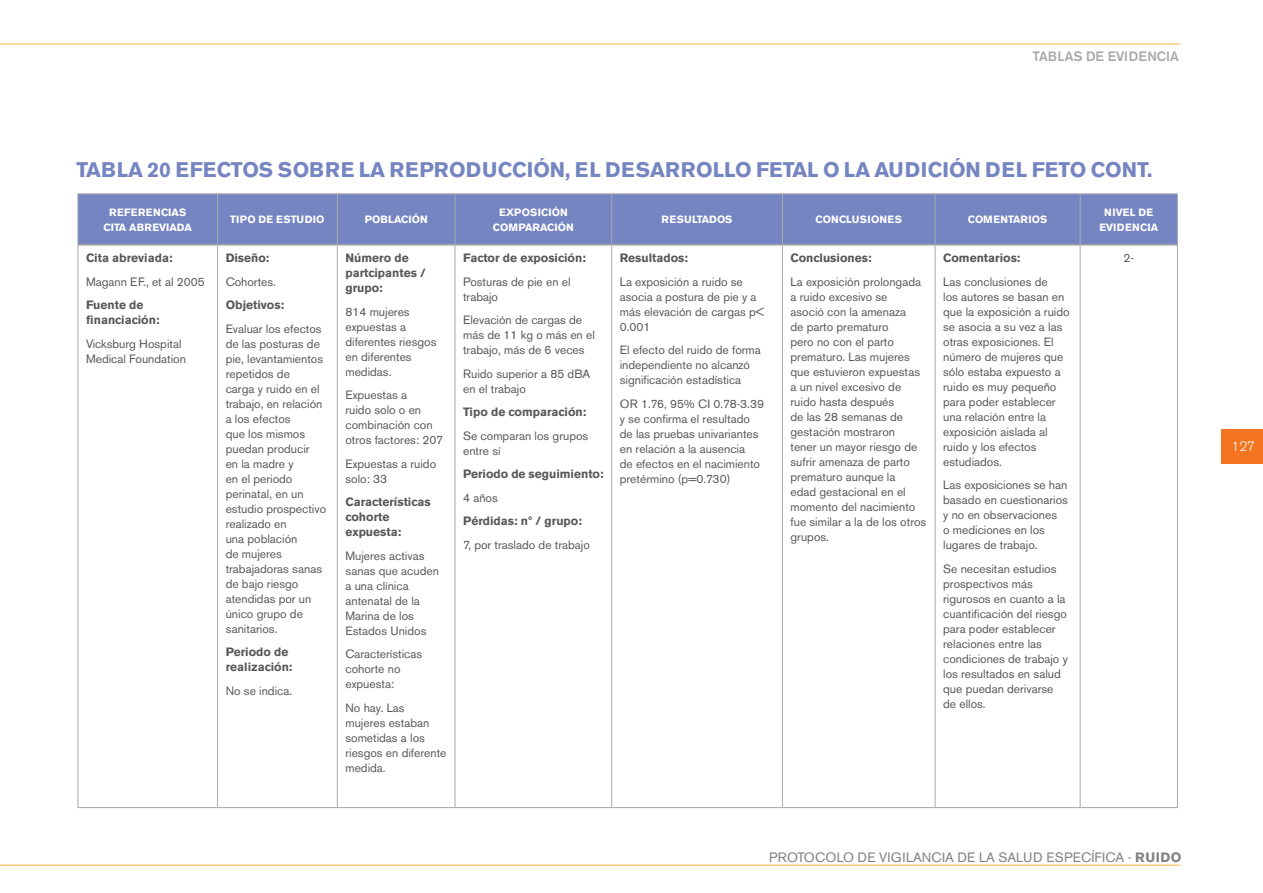
<style>
.page{position:relative;width:1263px;height:893px;background:#fff}
.page>*{position:absolute;margin:0;border:0;box-sizing:border-box;transform-origin:0 0}
.SUBTITULO_-_MORADO{font:700 21px "Akzidenz Grotesk BE";color:#7585c1}
.t1{font:13.5px "Akzidenz Grotesk BE";letter-spacing:.02em;color:#808285}
.t2{font:500 13.5px "Akzidenz Grotesk BE";color:#a8a9ad}
.t3{font:300 13.5px "Akzidenz Grotesk BE";color:#fff}
.CUERPO_TEXTO_TABLA_L{font:12px/15px "Akzidenz Grotesk BE";color:#57585a}
.CUERPO_TEXTO_TABLA_L-2{font:700 12px/15px "Akzidenz Grotesk BE";color:#57585a}
.t4{font:700 10.5px/15px "Akzidenz Grotesk BE";color:#fff;text-align:center}
.t5{font:700 10.5px/15px "Akzidenz Grotesk BE";letter-spacing:.02em;color:#fff;text-align:center}
.t6{font:700 10.5px "Akzidenz Grotesk BE";letter-spacing:.03em;color:#fff}
.s1{font-weight:700}
</style>
<div class="page">
<hr style="left:0;top:865px;width:1180px;height:1px;background:#fdc056">
<div style="left:1221px;top:429px;width:42px;height:35px;background:#f47321"></div>
<hr style="left:0;top:43px;width:1180px;height:2px;background:#fdc056">
<div style="left:79px;top:194px;width:1098px;height:50px;background:#7585c1"></div>
<hr style="left:217px;top:194px;width:1px;height:50px;background:#a8a9ad">
<hr style="left:337px;top:194px;width:1px;height:50px;background:#a8a9ad">
<hr style="left:455px;top:194px;width:1px;height:50px;background:#a8a9ad">
<hr style="left:611px;top:194px;width:1px;height:50px;background:#a8a9ad">
<hr style="left:782px;top:194px;width:1px;height:50px;background:#a8a9ad">
<hr style="left:935px;top:194px;width:1px;height:50px;background:#a8a9ad">
<hr style="left:1080px;top:194px;width:1px;height:50px;background:#a8a9ad">
<hr style="left:78px;top:193px;width:140px;height:1px;background:#a8a9ad">
<hr style="left:78px;top:194px;width:1px;height:51px;background:#a8a9ad">
<hr style="left:218px;top:193px;width:119px;height:1px;background:#a8a9ad">
<hr style="left:337px;top:193px;width:118px;height:1px;background:#a8a9ad">
<hr style="left:455px;top:193px;width:157px;height:1px;background:#a8a9ad">
<hr style="left:612px;top:193px;width:170px;height:1px;background:#a8a9ad">
<hr style="left:782px;top:193px;width:153px;height:1px;background:#a8a9ad">
<hr style="left:935px;top:193px;width:145px;height:1px;background:#a8a9ad">
<hr style="left:1080px;top:193px;width:98px;height:1px;background:#a8a9ad">
<hr style="left:1177px;top:194px;width:1px;height:51px;background:#a8a9ad">
<hr style="left:78px;top:244px;width:140px;height:2px;background:#a8a9ad">
<hr style="left:218px;top:244px;width:119px;height:2px;background:#a8a9ad">
<hr style="left:337px;top:244px;width:118px;height:2px;background:#a8a9ad">
<hr style="left:455px;top:244px;width:157px;height:2px;background:#a8a9ad">
<hr style="left:612px;top:244px;width:170px;height:2px;background:#a8a9ad">
<hr style="left:782px;top:244px;width:153px;height:2px;background:#a8a9ad">
<hr style="left:935px;top:244px;width:145px;height:2px;background:#a8a9ad">
<hr style="left:1080px;top:244px;width:97px;height:2px;background:#a8a9ad">
<hr style="left:78px;top:245px;width:1px;height:562px;background:#a8a9ad">
<hr style="left:217px;top:246px;width:1px;height:561px;background:#a8a9ad">
<hr style="left:337px;top:246px;width:1px;height:561px;background:#a8a9ad">
<hr style="left:455px;top:246px;width:1px;height:561px;background:#a8a9ad">
<hr style="left:611px;top:246px;width:1px;height:561px;background:#a8a9ad">
<hr style="left:782px;top:246px;width:1px;height:561px;background:#a8a9ad">
<hr style="left:935px;top:246px;width:1px;height:561px;background:#a8a9ad">
<hr style="left:1080px;top:246px;width:1px;height:561px;background:#a8a9ad">
<hr style="left:1177px;top:245px;width:1px;height:562px;background:#a8a9ad">
<hr style="left:78px;top:807px;width:140px;height:1px;background:#a8a9ad">
<hr style="left:218px;top:807px;width:119px;height:1px;background:#a8a9ad">
<hr style="left:337px;top:807px;width:118px;height:1px;background:#a8a9ad">
<hr style="left:455px;top:807px;width:157px;height:1px;background:#a8a9ad">
<hr style="left:612px;top:807px;width:170px;height:1px;background:#a8a9ad">
<hr style="left:782px;top:807px;width:153px;height:1px;background:#a8a9ad">
<hr style="left:935px;top:807px;width:145px;height:1px;background:#a8a9ad">
<hr style="left:1080px;top:807px;width:98px;height:1px;background:#a8a9ad">
<p class="t2" style="left:1032px;top:48px;width:148px">TABLAS DE EVIDENCIA</p>
<p class="SUBTITULO_-_MORADO" style="left:77px;top:158px;width:1077px">TABLA 20 EFECTOS SOBRE LA REPRODUCCIÓN, EL DESARROLLO FETAL O LA AUDICIÓN DEL FETO CONT.</p>
<p class="t6" style="left:109px;top:206px;width:79px">REFERENCIAS</p>
<p class="t4" style="left:104px;top:220px;width:90px">CITA ABREVIADA</p>
<p class="CUERPO_TEXTO_TABLA_L-2" style="left:86px;top:251px;width:88px">Cita abreviada:</p>
<p class="CUERPO_TEXTO_TABLA_L" style="left:86px;top:274px;width:120px">Magann EF., et al 2005</p>
<p class="CUERPO_TEXTO_TABLA_L-2" style="left:86px;top:298px;width:75px">Fuente de financiación:</p>
<p class="CUERPO_TEXTO_TABLA_L" style="left:86px;top:336px;width:102px">Vicksburg Hospital<br>Medical Foundation</p>
<p class="t6" style="left:230px;top:214px;width:96px">TIPO DE ESTUDIO</p>
<p class="t4" style="left:365px;top:212px;width:65px">POBLACIÓN</p>
<p class="t4" style="left:493px;top:205px;width:82px">EXPOSICIÓN<br>COMPARACIÓN</p>
<p class="t5" style="left:662px;top:212px;width:72px">RESULTADOS</p>
<p class="t5" style="left:816px;top:212px;width:88px">CONCLUSIONES</p>
<p class="t4" style="left:968px;top:212px;width:81px">COMENTARIOS</p>
<p class="t5" style="left:1099px;top:205px;width:60px">NIVEL DE<br>EVIDENCIA</p>
<p class="CUERPO_TEXTO_TABLA_L-2" style="left:226px;top:251px;width:45px">Diseño:</p>
<p class="CUERPO_TEXTO_TABLA_L" style="left:226px;top:274px;width:52px">Cohortes.</p>
<p class="CUERPO_TEXTO_TABLA_L-2" style="left:226px;top:298px;width:60px">Objetivos:</p>
<p class="CUERPO_TEXTO_TABLA_L" style="left:226px;top:321px;width:102px">Evaluar los efectos de las posturas de pie, levantamientos repetidos de<br>carga y ruido en el trabajo, en relación a los efectos<br>que los mismos puedan producir<br>en la madre y<br>en el periodo perinatal, en un estudio prospectivo realizado en<br>una población<br>de mujeres trabajadoras sanas de bajo riesgo atendidas por un único grupo de sanitarios.</p>
<p class="CUERPO_TEXTO_TABLA_L-2" style="left:226px;top:645px;width:68px">Periodo de realización:</p>
<p class="CUERPO_TEXTO_TABLA_L" style="left:226px;top:683px;width:68px">No se indica.</p>
<p class="CUERPO_TEXTO_TABLA_L-2" style="left:345px;top:251px;width:82px">Número de partcipantes / grupo:</p>
<p class="CUERPO_TEXTO_TABLA_L" style="left:345px;top:304px;width:93px">814 mujeres expuestas a diferentes riesgos en diferentes medidas.</p>
<p class="CUERPO_TEXTO_TABLA_L" style="left:345px;top:388px;width:99px">Expuestas a<br>ruido solo o en combinación con otros factores: 207</p>
<p class="CUERPO_TEXTO_TABLA_L" style="left:345px;top:456px;width:92px">Expuestas a ruido solo: 33</p>
<p class="CUERPO_TEXTO_TABLA_L-2" style="left:345px;top:495px;width:87px">Características cohorte expuesta:</p>
<p class="CUERPO_TEXTO_TABLA_L" style="left:345px;top:548px;width:95px">Mujeres activas sanas que acuden a una clínica antenatal de la<br>Marina de los<br>Estados Unidos</p>
<p class="CUERPO_TEXTO_TABLA_L" style="left:345px;top:647px;width:78px">Características cohorte no expuesta:</p>
<p class="CUERPO_TEXTO_TABLA_L" style="left:345px;top:700px;width:103px">No hay. Las mujeres estaban sometidas a los riesgos en diferente medida.</p>
<p class="CUERPO_TEXTO_TABLA_L-2" style="left:463px;top:251px;width:124px">Factor de exposición:</p>
<p class="CUERPO_TEXTO_TABLA_L" style="left:463px;top:274px;width:109px">Posturas de pie en el trabajo</p>
<p class="CUERPO_TEXTO_TABLA_L" style="left:463px;top:313px;width:133px">Elevación de cargas de más de 11 kg o más en el trabajo, más de 6 veces</p>
<p class="CUERPO_TEXTO_TABLA_L" style="left:463px;top:366px;width:129px">Ruido superior a 85 dBA en el trabajo</p>
<p class="CUERPO_TEXTO_TABLA_L-2" style="left:463px;top:405px;width:125px">Tipo de comparación:</p>
<p class="CUERPO_TEXTO_TABLA_L" style="left:463px;top:428px;width:127px">Se comparan los grupos entre sí</p>
<p class="CUERPO_TEXTO_TABLA_L-2" style="left:463px;top:467px;width:142px">Periodo de seguimiento:</p>
<p class="CUERPO_TEXTO_TABLA_L" style="left:463px;top:490px;width:36px">4 años</p>
<p class="CUERPO_TEXTO_TABLA_L-2" style="left:463px;top:514px;width:120px">Pérdidas: nº / grupo:</p>
<p class="CUERPO_TEXTO_TABLA_L" style="left:463px;top:537px;width:128px">7, por traslado de trabajo</p>
<p class="CUERPO_TEXTO_TABLA_L-2" style="left:620px;top:251px;width:70px">Resultados:</p>
<p class="CUERPO_TEXTO_TABLA_L" style="left:620px;top:274px;width:145px">La exposición a ruido se asocia a postura de pie y a más elevación de cargas p&lt;<br>0.001</p>
<p class="CUERPO_TEXTO_TABLA_L" style="left:620px;top:343px;width:143px">El efecto del ruido de forma independiente no alcanzó significación estadística</p>
<p class="CUERPO_TEXTO_TABLA_L" style="left:620px;top:396px;width:146px">OR 1.76, 95% CI 0.78-3.39 y se confirma el resultado de las pruebas univariantes en relación a la ausencia<br>de efectos en el nacimiento pretérmino (p=0.730)</p>
<p class="CUERPO_TEXTO_TABLA_L-2" style="left:790px;top:251px;width:83px">Conclusiones:</p>
<p class="CUERPO_TEXTO_TABLA_L" style="left:790px;top:274px;width:137px">La exposición prolongada a ruido excesivo se<br>asoció con la amenaza<br>de parto prematuro<br>pero no con el parto prematuro. Las mujeres que estuvieron expuestas a un nivel excesivo de ruido hasta después<br>de las 28 semanas de gestación mostraron<br>tener un mayor riesgo de sufrir amenaza de parto prematuro aunque la<br>edad gestacional en el momento del nacimiento fue similar a la de los otros grupos.</p>
<p class="CUERPO_TEXTO_TABLA_L-2" style="left:943px;top:251px;width:79px">Comentarios:</p>
<p class="CUERPO_TEXTO_TABLA_L" style="left:943px;top:274px;width:128px">Las conclusiones de<br>los autores se basan en que la exposición a ruido se asocia a su vez a las otras exposiciones. El número de mujeres que sólo estaba expuesto a ruido es muy pequeño para poder establecer una relación entre la exposición aislada al ruido y los efectos estudiados.</p>
<p class="CUERPO_TEXTO_TABLA_L" style="left:943px;top:478px;width:126px">Las exposiciones se han basado en cuestionarios y no en observaciones<br>o mediciones en los lugares de trabajo.</p>
<p class="CUERPO_TEXTO_TABLA_L" style="left:943px;top:561px;width:126px">Se necesitan estudios prospectivos más rigurosos en cuanto a la cuantificación del riesgo para poder establecer relaciones entre las condiciones de trabajo y los resultados en salud que puedan derivarse de ellos.</p>
<p class="CUERPO_TEXTO_TABLA_L" style="left:1123px;top:251px;width:12px">2-</p>
<p class="t1" style="left:769px;top:850px;width:414px">PROTOCOLO DE VIGILANCIA DE LA SALUD ESPECÍFICA - <span class="s1">RUIDO</span></p>
<p class="t3" style="left:1231px;top:438px;width:25px">127</p>
</div>
